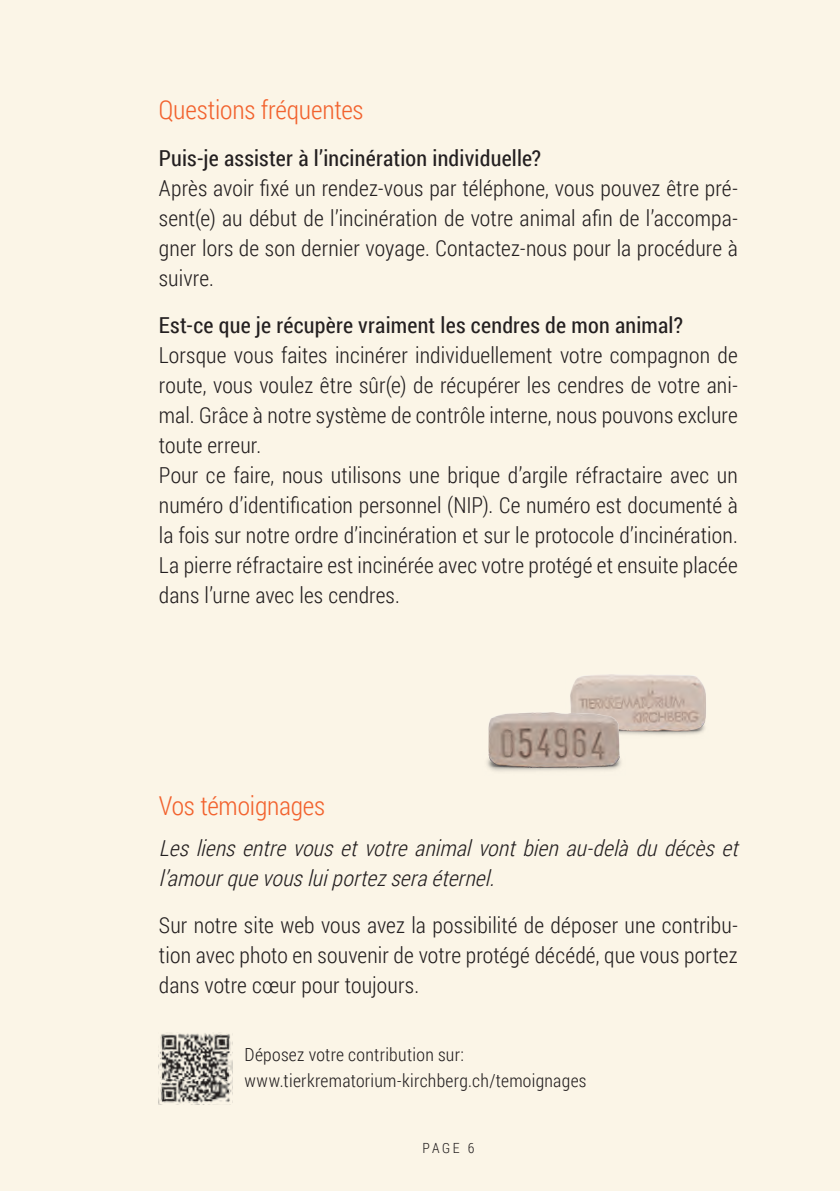
<style>
.page{position:relative;width:840px;height:1191px;background:#fff}
.page>*{position:absolute;margin:0;border:0;box-sizing:border-box;transform-origin:0 0}
.t1{font:300 26px "Roboto Condensed";letter-spacing:-.005em;color:#f2622e}
.t2{font:300 22px/30px "Roboto Condensed";letter-spacing:.005em;color:#231f20;text-align:justify}
.t3{font:22px "Roboto Condensed";letter-spacing:.01em;color:#231f20}
.t4{font:italic 300 22px/30px "Roboto Condensed";color:#231f20}
.t5{font:300 18px/25.8px "Roboto Condensed";letter-spacing:.015em;color:#231f20}
.t6{font:300 14px "Roboto Condensed";color:#231f20}
</style>
<div class="page">
<div style="left:0;top:0;width:839px;height:1191px;background:#fbf5e7"></div>
<img style="left:570px;top:674px;width:136px;height:61px">
<img style="left:487px;top:712px;width:138px;height:60px">
<img style="left:159px;top:1033px;width:73px;height:71px">
<p class="t1" style="left:159px;top:91px;width:206px">Questions fréquentes</p>
<p class="t3" style="left:159px;top:142px;width:383px">Puis-je assister à l’incinération individuelle?</p>
<p class="t2" style="left:159px;top:172px;width:580px">Après avoir fixé un rendez-vous par téléphone, vous pouvez être pré&shy;sent(e) au début de l’incinération de votre animal afin de l’accompa&shy;gner lors de son dernier voyage. Contactez-nous pour la procédure à suivre.</p>
<p class="t3" style="left:159px;top:310px;width:525px">Est-ce que je récupère vraiment les cendres de mon animal?</p>
<p class="t2" style="left:159px;top:339px;width:580px;text-align:left">Lorsque vous faites incinérer individuellement votre compagnon de route, vous voulez être sûr(e) de récupérer les cendres de votre ani&shy;mal. Grâce à notre système de contrôle interne, nous pouvons exclure toute erreur.<br>Pour ce faire, nous utilisons une brique d’argile réfractaire avec un numéro d’identification personnel (NIP). Ce numéro est documenté à la fois sur notre ordre d’incinération et sur le protocole d’incinération.<br>La pierre réfractaire est incinérée avec votre protégé et ensuite placée dans l’urne avec les cendres.</p>
<p class="t1" style="left:159px;top:788px;width:168px">Vos témoignages</p>
<p class="t4" style="left:159px;top:833px;width:586px">Lesliensentrevousetvotreanimalvontbienau-delàdudécèset l’amourquevousluiportezseraéternel.</p>
<p class="t2" style="left:159px;top:910px;width:580px">Sur notre site web vous avez la possibilité de déposer une contribu&shy;tion avec photo en souvenir de votre protégé décédé, que vous portez dans votre cœur pour toujours.</p>
<p class="t5" style="left:244px;top:1041px;width:343px">Déposez votre contribution sur: www.tierkrematorium-kirchberg.ch/temoignages</p>
<p class="t6" style="left:422px;top:1138px;width:53px">PAGE 6</p>
</div>
